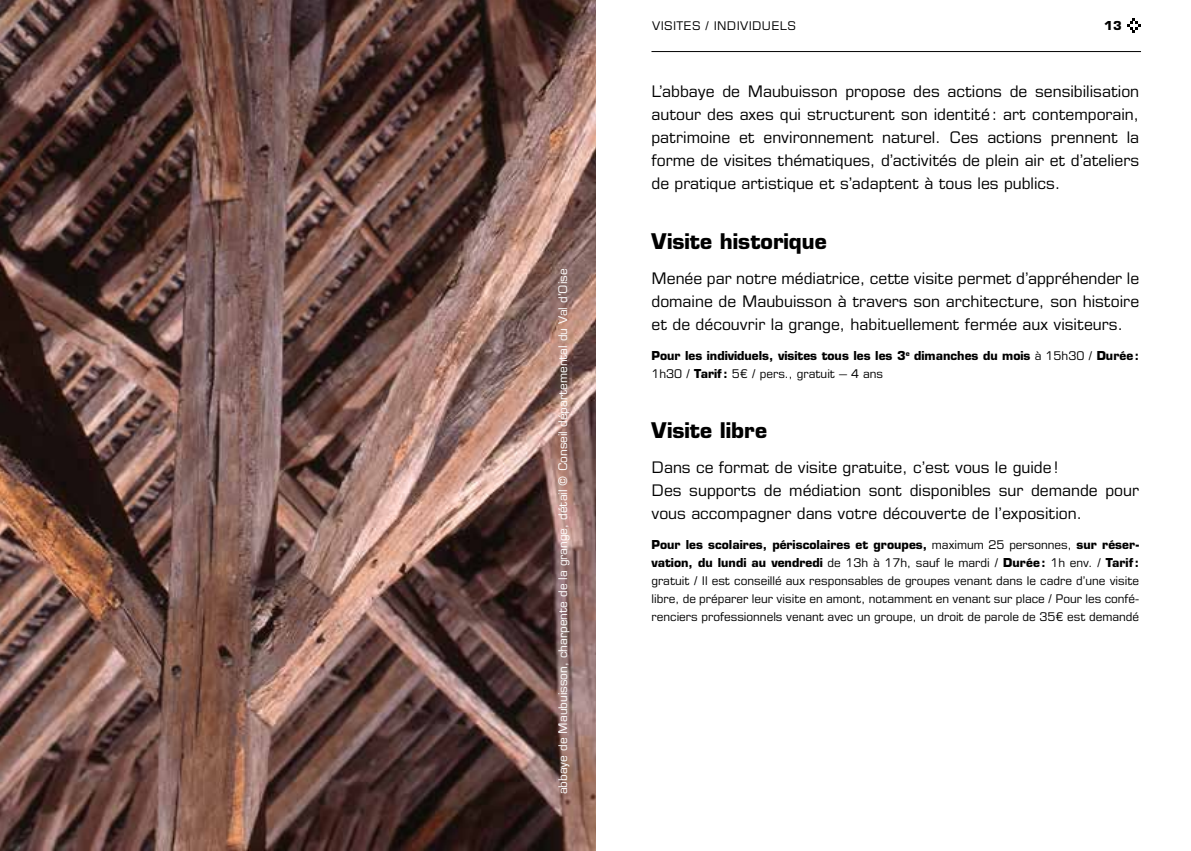
<style>
.page{position:relative;width:1191px;height:851px;background:#fff}
.page>*{position:absolute;margin:0;border:0;box-sizing:border-box;transform-origin:0 0}
.t1{font:700 21px "Eurostile LT Std";color:#000}
.t2{font:16px/23px "Eurostile LT Std";color:#000;text-align:justify}
.t3{font:12px/18px "Eurostile LT Std";color:#000;text-align:justify}
.t4{font:700 12px/18px "Eurostile LT Std";color:#000}
.t5{font:12px "Eurostile LT Std";color:#fff}
.t6{font:12px "Eurostile LT Std";letter-spacing:.025em;color:#000}
.s1{font-weight:400}
.s2{font-weight:700}
</style>
<div class="page">
<hr style="left:651px;top:51px;width:490px;height:1px;background:#000">
<svg style="left:1127px;top:18px;width:14px;height:15px"></svg>
<img style="left:0;top:0;width:595px;height:850px">
<p class="t5" style="left:555px;top:794px;width:527px;rotate:-90deg">abbaye de Maubuisson, charpente de la grange, détail © Conseil départemental du Val d’Oise</p>
<p class="t6" style="left:652px;top:19px;width:145px">VISITES / INDIVIDUELS</p>
<p class="t4" style="left:1104px;top:17px;width:19px">13</p>
<p class="t2" style="left:651px;top:79px;width:489px">L’abbaye de Maubuisson propose des actions de sensibilisation autour des axes qui structurent son identité: art contemporain, patrimoine et environnement naturel. Ces actions prennent la forme de visites thématiques, d’activités de plein air et d’ateliers de pratique artistique et s’adaptent à tous les publics.</p>
<h1 class="t1" style="left:651px;top:228px;width:177px">Visite historique</h1>
<p class="t2" style="left:651px;top:266px;width:489px">Menée par notre médiatrice, cette visite permet d’appréhender le domaine de Maubuisson à travers son architecture, son histoire et de découvrir la grange, habituellement fermée aux visiteurs.</p>
<p class="t4" style="left:651px;top:346px;width:489px">Pour les individuels, visites tous les les 3<sup>e</sup> dimanches du mois <span class="s1">à 15h30 /</span> Durée:<br><span class="s1">1h30 /</span> Tarif: <span class="s1">5€ / pers., gratuit – 4 ans</span></p>
<h1 class="t1" style="left:651px;top:417px;width:117px">Visite libre</h1>
<p class="t2" style="left:651px;top:455px;width:489px;text-align:left">Dans ce format de visite gratuite, c’est vous le guide!<br>Des supports de médiation sont disponibles sur demande pour vous accompagner dans votre découverte de l’exposition.</p>
<p class="t3" style="left:651px;top:535px;width:489px"><span class="s2">Pour les scolaires, périscolaires et groupes,</span> maximum 25 personnes, <span class="s2">sur réser&shy;vation, du lundi au vendredi</span> de 13h à 17h, sauf le mardi / <span class="s2">Durée:</span> 1h env. / <span class="s2">Tarif: </span>gratuit / Il est conseillé aux responsables de groupes venant dans le cadre d’une visite libre, de préparer leur visite en amont, notamment en venant sur place / Pour les confé&shy;renciers professionnels venant avec un groupe, un droit de parole de 35€ est demandé</p>
</div>
